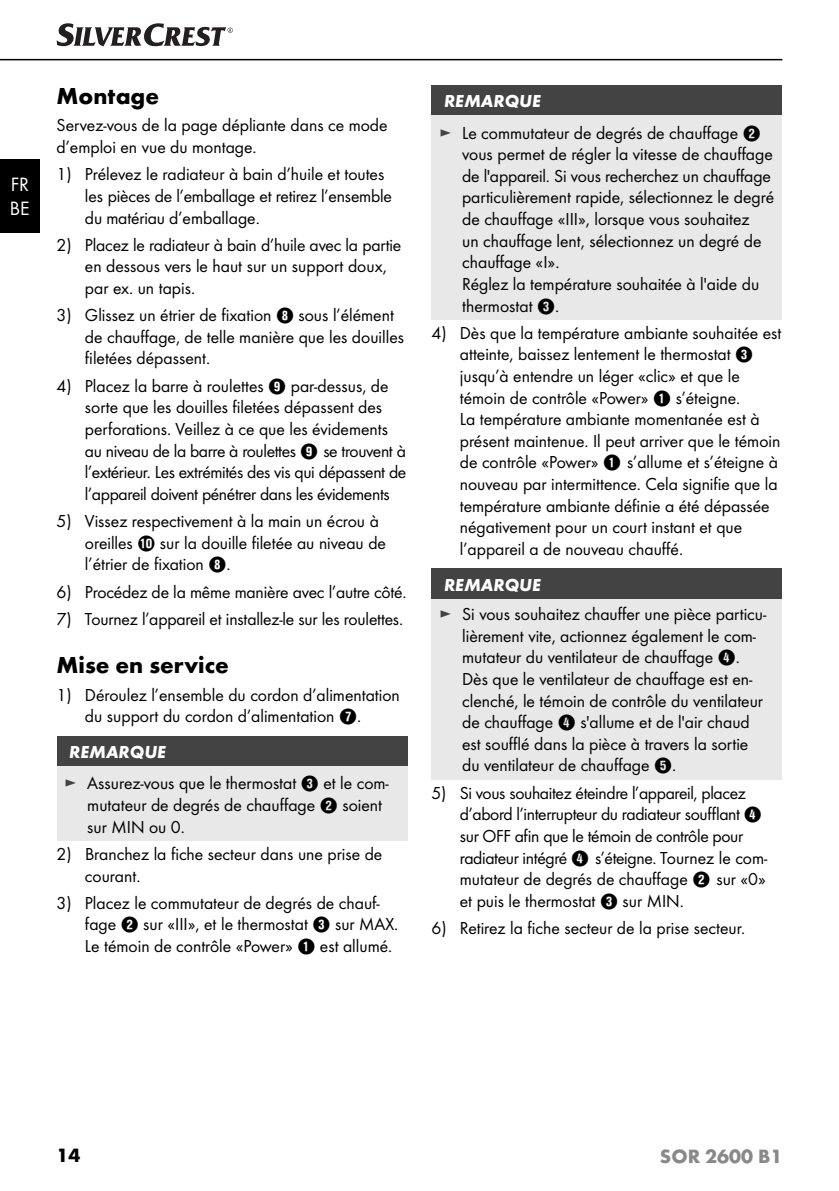
<style>
.page{position:relative;width:839px;height:1191px;background:#fff}
.page>*{position:absolute;margin:0;border:0;box-sizing:border-box;transform-origin:0 0}
.t1{font:700 24px "Futura";color:#000}
.t2{font:700 20px "Futura";color:#898989}
.t3{font:20px/24px "Futura Boo";color:#fff}
.t4{font:700 20px "Futura";color:#000}
.t5{font:18px/21.6px "Futura Boo";color:#000}
.t6{font:18px/21.6px "Futura Boo";letter-spacing:-.02em;color:#000}
.t7{font:italic 700 18px "Futura";color:#fff}
.s1{font-family:"Hako PI Nummern"}
.s2{color:#434343}
</style>
<div class="page">
<hr style="left:0;top:59px;width:782px;height:1px;background:#000">
<div style="left:0;top:159px;width:40px;height:74px;background:#000"></div>
<svg style="left:57px;top:23px;width:176px;height:23px"></svg>
<div style="left:57px;top:736px;width:350px;height:30px;background:#434343"></div>
<div style="left:57px;top:766px;width:350px;height:75px;background:#e8e8e8"></div>
<div style="left:431px;top:85px;width:351px;height:30px;background:#434343"></div>
<div style="left:431px;top:115px;width:351px;height:204px;background:#e8e8e8"></div>
<div style="left:431px;top:568px;width:351px;height:31px;background:#434343"></div>
<div style="left:431px;top:599px;width:351px;height:180px;background:#e8e8e8"></div>
<p class="t3" style="left:10px;top:174px;width:21px">FR<br>BE</p>
<h1 class="t1" style="left:57px;top:86px;width:104px">Montage</h1>
<p class="t5" style="left:57px;top:116px;width:332px">Servez-vous de la page dépliante dans ce mode d’emploi en vue du montage.</p>
<p class="t5" style="left:85px;top:165px;width:309px;text-indent:-28px">1) Prélevez le radiateur à bain d’huile et toutes les pièces de l’emballage et retirez l’ensemble du matériau d’emballage.</p>
<p class="t5" style="left:85px;top:235px;width:318px;text-indent:-28px">2) Placez le radiateur à bain d’huile avec la partie en dessous vers le haut sur un support doux, par ex. un tapis.</p>
<p class="t5" style="left:85px;top:306px;width:321px;text-indent:-28px">3) Glissez un étrier de fixation <span class="s1">8</span> sous l’élément de chauffage, de telle manière que les douilles filetées dépassent.</p>
<p class="t6" style="left:85px;top:376px;width:323px;text-indent:-28px">4) Placez la barre à roulettes <span class="s1">9</span> par-dessus, de sorte que les douilles filetées dépassent des perforations. Veillez à ce que les évidements au niveau de la barre à roulettes <span class="s1">9</span> se trouvent à l’extérieur. Les extrémités des vis qui dépassent de l’appareil doivent pénétrer dans les évidements</p>
<p class="t5" style="left:85px;top:512px;width:303px;text-indent:-28px">5) Vissez respectivement à la main un écrou à oreilles <span class="s1">0</span> sur la douille filetée au niveau de l’étrier de fixation <span class="s1">8</span>.</p>
<p class="t5" style="left:57px;top:582px;width:351px">6) Procédez de la même manière avec l’autre côté.</p>
<p class="t5" style="left:57px;top:609px;width:348px">7) Tournez l’appareil et installez-le sur les roulettes.</p>
<h1 class="t1" style="left:57px;top:655px;width:174px">Mise en service</h1>
<p class="t5" style="left:57px;top:685px;width:345px;text-align:center">1) Déroulez l’ensemble du cordon d’alimentation du support du cordon d’alimentation <span class="s1">7</span>.</p>
<p class="t7" style="left:69px;top:745px;width:98px">REMARQUE</p>
<p class="t5" style="left:87px;top:774px;width:303px;text-indent:-23px"><span class="s2">►</span> Assurez-vous que le thermostat <span class="s1">3</span> et le com&shy;mutateur de degrés de chauffage <span class="s1">2</span> soient sur MIN ou 0.</p>
<p class="t5" style="left:85px;top:844px;width:299px;text-indent:-28px">2) Branchez la fiche secteur dans une prise de courant.</p>
<p class="t5" style="left:85px;top:893px;width:315px;text-indent:-28px">3) Placez le commutateur de degrés de chauf&shy;fage <span class="s1">2</span> sur «III», et le thermostat <span class="s1">3</span> sur MAX.<br>Le témoin de contrôle «Power» <span class="s1">1</span> est allumé.</p>
<p class="t7" style="left:444px;top:94px;width:98px">REMARQUE</p>
<p class="t5" style="left:462px;top:123px;width:313px;text-indent:-23px"><span class="s2">►</span> Le commutateur de degrés de chauffage <span class="s1">2 </span>vous permet de régler la vitesse de chauffage de l'appareil. Si vous recherchez un chauffage particulièrement rapide, sélectionnez le degré de chauffage «III», lorsque vous souhaitez<br>un chauffage lent, sélectionnez un degré de chauffage «I».<br>Réglez la température souhaitée à l'aide du thermostat <span class="s1">3</span>.</p>
<p class="t5" style="left:460px;top:323px;width:323px;text-indent:-28px">4) Dès que la température ambiante souhaitée est atteinte, baissez lentement le thermostat <span class="s1">3 </span>jusqu’à entendre un léger «clic» et que le témoin de contrôle «Power» <span class="s1">1</span> s’éteigne.<br>La température ambiante momentanée est à présent maintenue. Il peut arriver que le témoin de contrôle «Power» <span class="s1">1</span> s’allume et s’éteigne à nouveau par intermittence. Cela signifie que la température ambiante définie a été dépassée négativement pour un court instant et que l’appareil a de nouveau chauffé.</p>
<p class="t7" style="left:444px;top:577px;width:98px">REMARQUE</p>
<p class="t5" style="left:462px;top:605px;width:306px;text-indent:-23px"><span class="s2">►</span> Si vous souhaitez chauffer une pièce particu&shy;lièrement vite, actionnez également le com&shy;mutateur du ventilateur de chauffage <span class="s1">4</span>.<br>Dès que le ventilateur de chauffage est en&shy;clenché, le témoin de contrôle du ventilateur de chauffage <span class="s1">4</span> s'allume et de l'air chaud est soufflé dans la pièce à travers la sortie du ventilateur de chauffage <span class="s1">5</span>.</p>
<p class="t6" style="left:460px;top:783px;width:309px;text-indent:-28px">5) Si vous souhaitez éteindre l’appareil, placez d’abord l’interrupteur du radiateur soufflant <span class="s1">4 </span>sur OFF afin que le témoin de contrôle pour radiateur intégré <span class="s1">4</span> s’éteigne. Tournez le com&shy;mutateur de degrés de chauffage <span class="s1">2</span> sur «0» et puis le thermostat <span class="s1">3</span> sur MIN.</p>
<p class="t5" style="left:431px;top:918px;width:315px">6) Retirez la fiche secteur de la prise secteur.</p>
<p class="t4" style="left:57px;top:1147px;width:25px">14</p>
<p class="t2" style="left:660px;top:1147px;width:124px">SOR 2600 B1</p>
</div>
